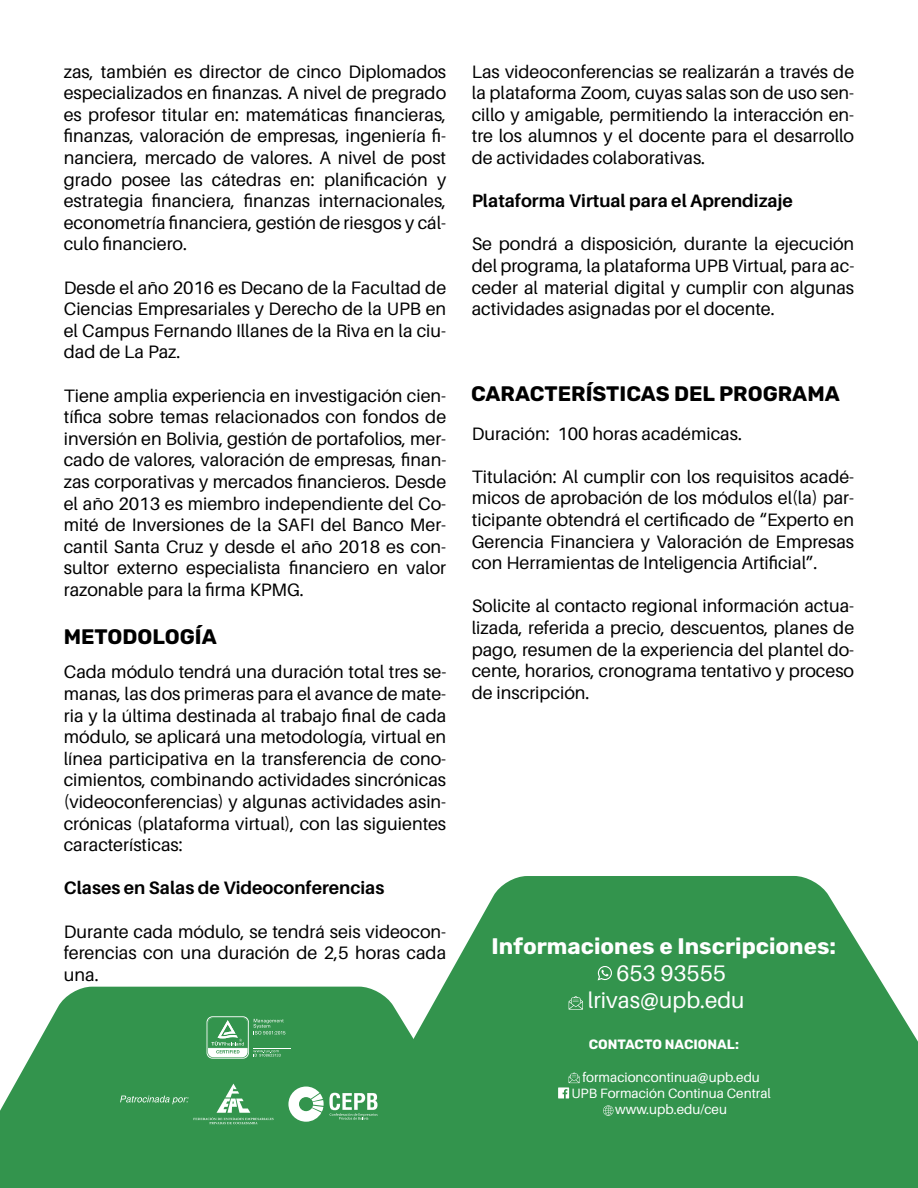
<style>
.page{position:relative;width:918px;height:1188px;background:#fff}
.page>*{position:absolute;margin:0;border:0;box-sizing:border-box;transform-origin:0 0}
.t1{font:700 22.5px "Rubik";color:#fff}
.t2{font:22.5px/27px "Aileron";color:#fff;text-align:center}
.t3{font:700 21px "Rubik";color:#000}
.t4{font:18px/21.6px "Aileron";color:#000;text-align:justify}
.t5{font:700 18px "Aileron";color:#000}
.t6{font:13.5px/16.2px "Aileron";color:#fff;text-align:center}
.t7{font:700 13.5px "Rubik";color:#fff}
</style>
<div class="page">
<svg style="left:360px;top:876px;width:558px;height:312px;fill:#33944d"></svg>
<div style="left:0;top:987px;width:540px;height:201px;background:#33944d"></div>
<svg style="left:569px;top:996px;width:14px;height:14px"></svg>
<svg style="left:603px;top:1105px;width:10px;height:11px"></svg>
<svg style="left:558px;top:1072px;width:22px;height:26px"></svg>
<svg style="left:288px;top:1087px;width:90px;height:35px"></svg>
<svg style="left:120px;top:1084px;width:154px;height:40px;background:#459d5c"></svg>
<hr style="left:254px;top:1048px;width:37px;height:1px;background:#fff">
<svg style="left:207px;top:1016px;width:78px;height:43px;background:#63ad76"></svg>
<svg style="left:598px;top:966px;width:14px;height:14px"></svg>
<p class="t4" style="left:64px;top:61px;width:384px">zas, también es director de cinco Diplomados especializados en finanzas. A nivel de pregrado es profesor titular en: matemáticas financieras, finanzas, valoración de empresas, ingeniería fi&shy;nanciera, mercado de valores. A nivel de post grado posee las cátedras en: planificación y estrategia financiera, finanzas internacionales, econometría financiera, gestión de riesgos y cál&shy;culo financiero.</p>
<p class="t4" style="left:64px;top:277px;width:384px">Desde el año 2016 es Decano de la Facultad de Ciencias Empresariales y Derecho de la UPB en el Campus Fernando Illanes de la Riva en la ciu&shy;dad de La Paz.</p>
<p class="t4" style="left:64px;top:385px;width:384px">Tiene amplia experiencia en investigación cien&shy;tífica sobre temas relacionados con fondos de inversión en Bolivia, gestión de portafolios, mer&shy;cado de valores, valoración de empresas, finan&shy;zas corporativas y mercados financieros. Desde el año 2013 es miembro independiente del Co&shy;mité de Inversiones de la SAFI del Banco Mer&shy;cantil Santa Cruz y desde el año 2018 es con&shy;sultor externo especialista financiero en valor razonable para la firma KPMG.</p>
<p class="t3" style="left:64px;top:624px;width:155px">METODOLOGÍA</p>
<p class="t4" style="left:64px;top:662px;width:384px">Cada módulo tendrá una duración total tres se&shy;manas, las dos primeras para el avance de mate&shy;ria y la última destinada al trabajo final de cada módulo, se aplicará una metodología, virtual en línea participativa en la transferencia de cono&shy;cimientos, combinando actividades sincrónicas (videoconferencias) y algunas actividades asin&shy;crónicas (plataforma virtual), con las siguientes características:</p>
<p class="t5" style="left:64px;top:878px;width:322px">Clases en Salas de Videoconferencias</p>
<p class="t4" style="left:64px;top:921px;width:384px">Durante cada módulo, se tendrá seis videocon&shy;ferencias con una duración de 2,5 horas cada una.</p>
<p class="t4" style="left:472px;top:61px;width:384px">Las videoconferencias se realizarán a través de la plataforma Zoom, cuyas salas son de uso sen&shy;cillo y amigable, permitiendo la interacción en&shy;tre los alumnos y el docente para el desarrollo de actividades colaborativas.</p>
<p class="t5" style="left:472px;top:191px;width:323px">Plataforma Virtual para el Aprendizaje</p>
<p class="t4" style="left:472px;top:234px;width:384px">Se pondrá a disposición, durante la ejecución del programa, la plataforma UPB Virtual, para ac&shy;ceder al material digital y cumplir con algunas actividades asignadas por el docente.</p>
<p class="t3" style="left:471px;top:381px;width:370px">CARACTERÍSTICAS DEL PROGRAMA</p>
<p class="t4" style="left:472px;top:423px;width:272px">Duración: 100 horas académicas.</p>
<p class="t4" style="left:472px;top:466px;width:384px">Titulación: Al cumplir con los requisitos acadé&shy;micos de aprobación de los módulos el(la) par&shy;ticipante obtendrá el certificado de “Experto en Gerencia Financiera y Valoración de Empresas con Herramientas de Inteligencia Artificial”.</p>
<p class="t4" style="left:472px;top:596px;width:384px">Solicite al contacto regional información actua&shy;lizada, referida a precio, descuentos, planes de pago, resumen de la experiencia del plantel do&shy;cente, horarios, cronograma tentativo y proceso de inscripción.</p>
<p class="t1" style="left:492px;top:933px;width:346px">Informaciones e Inscripciones:</p>
<p class="t2" style="left:588px;top:960px;width:158px">653 93555 lrivas@upb.edu</p>
<p class="t7" style="left:589px;top:1037px;width:152px">CONTACTO NACIONAL:</p>
<p class="t6" style="left:571px;top:1069px;width:201px">formacioncontinua@upb.edu<br>UPB Formación Continua Central www.upb.edu/ceu</p>
</div>
